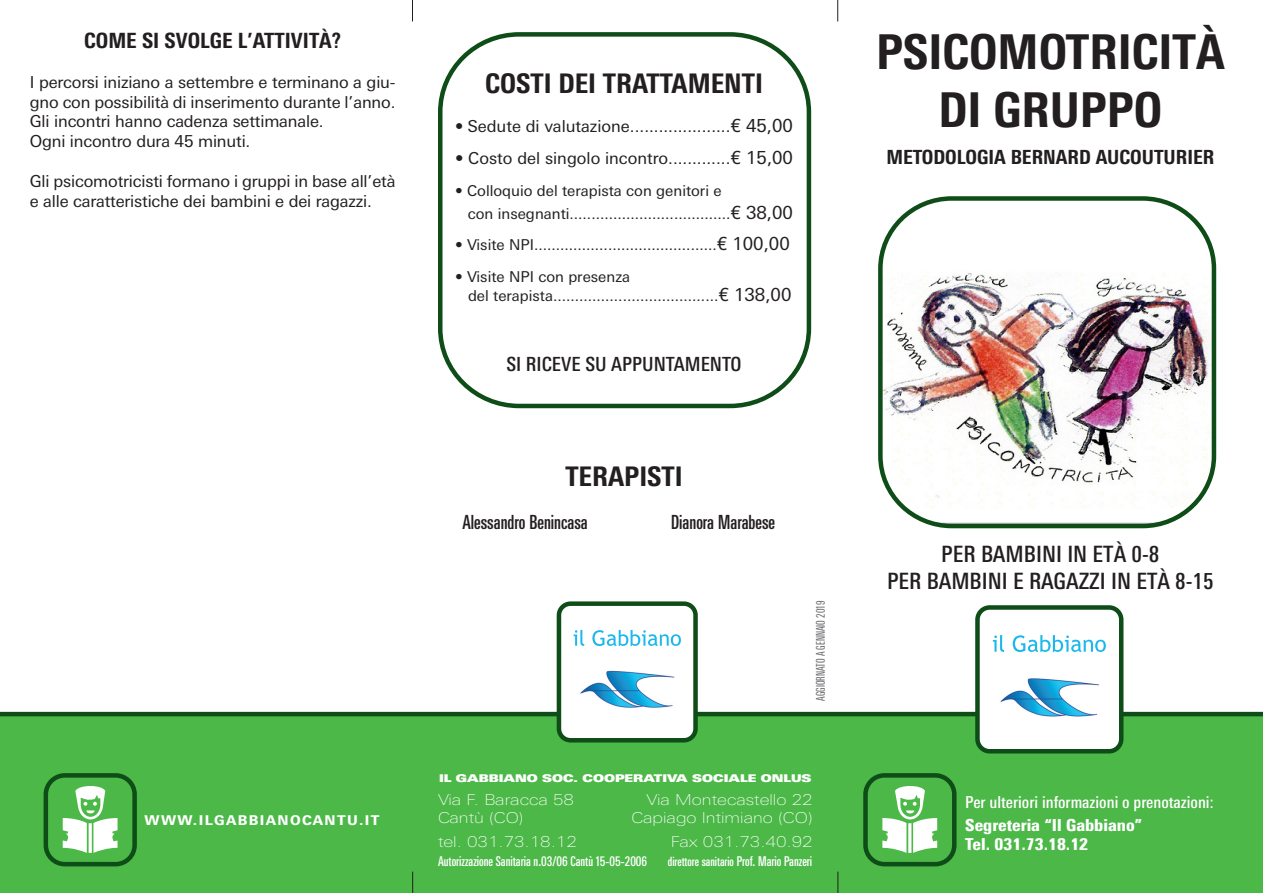
<style>
.page{position:relative;width:1263px;height:893px;background:#fff}
.page>*{position:absolute;margin:0;border:0;box-sizing:border-box;transform-origin:0 0}
.t1{font:800 condensed 48px "LT Univers";color:#231f20}
.t2{font:800 condensed 27px "LT Univers";color:#231f20}
.t3{font:500 condensed 22.5px "LT Univers";color:#231f20}
.t4{font:800 condensed 21px "LT Univers";color:#231f20}
.t5{font:500 19.5px "LT Univers Comp";color:#231f20}
.t6{font:800 condensed 19.5px "LT Univers";color:#231f20}
.t7{font:500 condensed 19.5px "LT Univers";color:#231f20}
.t8{font:16.5px/19.8px "LT Univers Basic";letter-spacing:-.01em;color:#231f20}
.t9{font:500 condensed 16.5px "LT Univers";color:#fff}
.t10{font:900 condensed 16.5px/19.8px "LT Univers";color:#fff}
.t11{font:15px/23.4px "LT Univers Basic";color:#231f20}
.t12{font:100 15px "LT Univers Extd";color:#fff}
.t13{font:500 13.5px "LT Univers Comp";color:#fff}
.t14{font:800 13.5px "LT Univers Basic";letter-spacing:.1em;color:#fff}
.t15{font:500 12.75px "LT Univers Comp";color:#fff}
.t16{font:12px "LT Univers Comp";color:#6c6d70}
.t17{font:10.65px "LT Univers Extd X Black";color:#fff}
.s1{font-family:"LT Univers";font-weight:800;font-stretch:condensed}
.s2{font-size:18px}
.s3{font-size:13.5px}
</style>
<div class="page">
<div style="left:438px;top:32px;width:373px;height:376px;border:4px solid #0e4d17;border-radius:78px"></div>
<div style="left:0;top:712px;width:1263px;height:181px;background:#4cb848"></div>
<img style="left:883px;top:213px;width:331px;height:312px">
<div style="left:878px;top:196px;width:338px;height:332px;border:4px solid #0e4d17;border-radius:71px"></div>
<svg style="left:412px;top:0;width:1px;height:22px"></svg>
<svg style="left:837px;top:0;width:1px;height:22px"></svg>
<svg style="left:412px;top:872px;width:1px;height:21px"></svg>
<svg style="left:838px;top:872px;width:1px;height:21px"></svg>
<div style="left:46px;top:775px;width:89px;height:89px;background:#4cb848;border-radius:19px"></div>
<div style="left:44px;top:773px;width:93px;height:93px;border:4px solid #0e4d17;border-radius:19px"></div>
<svg style="left:63px;top:786px;width:55px;height:67px"></svg>
<div style="left:865px;top:775px;width:89px;height:89px;background:#4cb848;border-radius:19px"></div>
<div style="left:863px;top:773px;width:93px;height:93px;border:4px solid #0e4d17;border-radius:19px"></div>
<svg style="left:882px;top:786px;width:55px;height:67px"></svg>
<div style="left:977px;top:607px;width:144px;height:144px;background:#fff;border-radius:12px"></div>
<div style="left:975px;top:605px;width:148px;height:148px;border:4px solid #0e4d17;border-radius:12px"></div>
<img style="left:1000px;top:678px;width:99px;height:39px">
<svg style="left:993px;top:635px;width:11px;height:17px"></svg>
<svg style="left:1013px;top:635px;width:93px;height:17px"></svg>
<div style="left:559px;top:604px;width:136px;height:136px;background:#fff;border-radius:12px"></div>
<div style="left:557px;top:601px;width:141px;height:141px;border:4px solid #0e4d17;border-radius:12px"></div>
<img style="left:580px;top:670px;width:95px;height:38px">
<svg style="left:574px;top:630px;width:10px;height:16px"></svg>
<svg style="left:592px;top:630px;width:89px;height:16px"></svg>
<p class="t4" style="left:84px;top:28px;width:258px">COME SI SVOLGE L’ATTIVITÀ?</p>
<p class="t8" style="left:30px;top:72px;width:367px">I percorsi iniziano a settembre e terminano a giu&shy;gno con possibilità di inserimento durante l’anno.</p>
<p class="t8" style="left:30px;top:112px;width:295px">Gli incontri hanno cadenza settimanale.</p>
<p class="t8" style="left:30px;top:131px;width:222px">Ogni incontro dura 45 minuti.</p>
<p class="t8" style="left:30px;top:171px;width:367px">Gli psicomotricisti formano i gruppi in base all’età e alle caratteristiche dei bambini e dei ragazzi.</p>
<p class="t14" style="left:145px;top:812px;width:236px">WWW.ILGABBIANOCANTU.IT</p>
<p class="t2" style="left:485px;top:68px;width:279px">COSTI DEI TRATTAMENTI</p>
<p class="t8" style="left:455px;top:117px;width:340px"><span class="s1">•</span> Sedute di valutazione.....................<span class="s2">€ 45,00</span></p>
<p class="t8" style="left:455px;top:148px;width:340px">• Costo del singolo incontro.............<span class="s2">€ 15,00</span></p>
<p class="t11" style="left:468px;top:178px;width:327px;text-indent:-13px">• Colloquio del terapista con genitori e<br>con insegnanti.....................................<span class="s2">€ 38,00</span></p>
<p class="t11" style="left:455px;top:233px;width:336px">• Visite NPI..........................................<span class="s2">€ 100,00</span></p>
<p class="t11" style="left:468px;top:267px;width:325px;line-height:19.5px;text-indent:-13px">• Visite NPI con presenza<br>del terapista......................................<span class="s2">€ 138,00</span></p>
<p class="t7" style="left:506px;top:353px;width:237px">SI RICEVE SU APPUNTAMENTO</p>
<p class="t2" style="left:565px;top:460px;width:119px">TERAPISTI</p>
<p class="t5" style="left:462px;top:511px;width:127px">Alessandro Benincasa</p>
<p class="t5" style="left:671px;top:511px;width:106px">Dianora Marabese</p>
<p class="t16" style="left:814px;top:701px;width:101px;rotate:-90deg">AGGIORNATO A GENNAIO 2019</p>
<p class="t17" style="left:439px;top:772px;width:374px">IL GABBIANO SOC. COOPERATIVA SOCIALE ONLUS</p>
<p class="t12" style="left:647px;top:791px;width:168px">Via Montecastello 22</p>
<p class="t12" style="left:632px;top:809px;width:182px">Capiago Intimiano (CO)</p>
<p class="t13" style="left:438px;top:854px;width:211px">Autorizzazione Sanitaria n.03/06 Cantù 15-05-2006</p>
<p class="t15" style="left:668px;top:855px;width:146px">direttore sanitario <span class="s3">Prof. Mario Panzeri</span></p>
<p class="t12" style="left:438px;top:791px;width:137px">Via F. Baracca 58</p>
<p class="t12" style="left:438px;top:809px;width:87px">Cantù (CO)</p>
<p class="t12" style="left:438px;top:833px;width:140px">tel. 031.73.18.12</p>
<p class="t12" style="left:671px;top:833px;width:143px">Fax 031.73.40.92</p>
<p class="t1" style="left:876px;top:23px;width:350px">PSICOMOTRICITÀ</p>
<p class="t1" style="left:938px;top:81px;width:225px">DI GRUPPO</p>
<p class="t6" style="left:886px;top:145px;width:329px">METODOLOGIA BERNARD AUCOUTURIER</p>
<p class="t3" style="left:941px;top:541px;width:220px">PER BAMBINI IN ETÀ 0-8</p>
<p class="t3" style="left:887px;top:568px;width:328px">PER BAMBINI E RAGAZZI IN ETÀ 8-15</p>
<p class="t9" style="left:965px;top:792px;width:250px">Per ulteriori informazioni o prenotazioni:</p>
<p class="t10" style="left:965px;top:815px;width:178px">Segreteria “Il Gabbiano”<br>Tel. 031.73.18.12</p>
</div>
